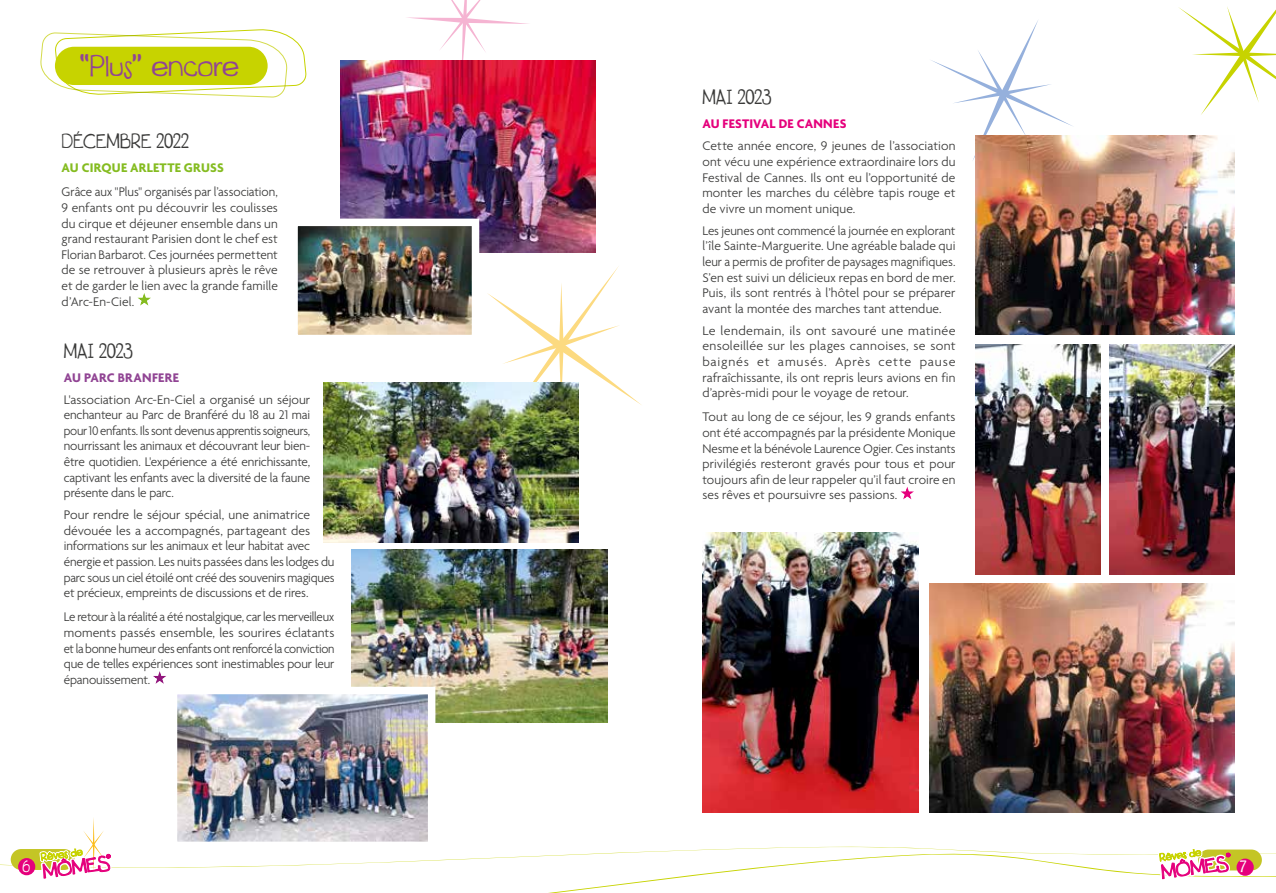
<style>
.page{position:relative;width:1276px;height:893px;background:#fff}
.page>*{position:absolute;margin:0;border:0;box-sizing:border-box;transform-origin:0 0}
.t1{font:30px "kitsu";letter-spacing:-.005em;color:#914594}
.t2{font:21px "kitsu";letter-spacing:.005em;color:#3a3a39;scale:.86 1}
.t3{font:16.5px "kitsu";color:#fff}
.t4{font:300 13.5px/15.6px "Agenda";letter-spacing:-.005em;color:#3a3a39;text-align:justify}
.t5{font:300 13.5px/15.6px "Agenda";letter-spacing:-.005em;color:#3a3a39;text-align:justify;scale:.96 1}
.t6{font:300 13.5px/15.6px "Agenda";letter-spacing:-.005em;color:#3a3a39;text-align:justify;scale:1.04 1}
.t7{font:700 13.5px "Agenda";letter-spacing:.01em;color:#85bc21}
.t8{font:700 13.5px "Agenda";letter-spacing:.01em;color:#e5007c}
.t9{font:700 13.5px "Agenda";letter-spacing:.02em;color:#914594}
</style>
<div class="page">
<svg style="left:1178px;top:7px;width:98px;height:108px"></svg>
<svg style="left:931px;top:20px;width:141px;height:142px"></svg>
<svg style="left:405px;top:0;width:125px;height:61px"></svg>
<svg style="left:40px;top:29px;width:266px;height:69px"></svg>
<svg style="left:486px;top:266px;width:155px;height:157px"></svg>
<svg style="left:137px;top:293px;width:14px;height:13px"></svg>
<svg style="left:900px;top:487px;width:14px;height:13px"></svg>
<svg style="left:153px;top:672px;width:13px;height:12px"></svg>
<svg style="left:0;top:818px;width:1276px;height:65px"></svg>
<img style="left:340px;top:61px;width:255px;height:191px">
<img style="left:323px;top:383px;width:255px;height:159px">
<img style="left:351px;top:550px;width:256px;height:172px">
<img style="left:976px;top:136px;width:258px;height:198px">
<img style="left:702px;top:533px;width:216px;height:279px">
<img style="left:1109px;top:344px;width:125px;height:230px">
<img style="left:975px;top:344px;width:125px;height:230px">
<img style="left:929px;top:583px;width:305px;height:229px">
<img style="left:299px;top:228px;width:171px;height:105px">
<div style="left:290px;top:219px;width:189px;height:123px;border:8px solid #fff"></div>
<img style="left:166px;top:683px;width:273px;height:170px">
<h1 class="t1" style="left:79px;top:50px;width:161px">“Plus” encore</h1>
<h2 class="t2" style="left:62px;top:130px;width:150px">DÉCEMBRE 2022</h2>
<p class="t7" style="left:62px;top:161px;width:164px">AU CIRQUE ARLETTE GRUSS</p>
<p class="t4" style="left:62px;top:185px;width:218px">Grâce aux "Plus" organisés par l’association, 9 enfants ont pu découvrir les coulisses du cirque et déjeuner ensemble dans un grand restaurant Parisien dont le chef est Florian Barbarot. Ces journées permettent de se retrouver à plusieurs après le rêve et de garder le lien avec la grande famille d’Arc-En-Ciel.</p>
<h2 class="t2" style="left:64px;top:340px;width:82px">MAI 2023</h2>
<p class="t9" style="left:64px;top:370px;width:117px">AU PARC BRANFERE</p>
<p class="t4" style="left:64px;top:392px;width:248px">L'association Arc-En-Ciel a organisé un séjour enchanteur au Parc de Branféré du 18 au 21 mai pour 10 enfants. Ils sont devenus apprentis soigneurs, nourrissant les animaux et découvrant leur bien&shy;être quotidien. L'expérience a été enrichissante, captivant les enfants avec la diversité de la faune présente dans le parc.</p>
<p class="t4" style="left:64px;top:508px;width:272px;text-align:left">Pour rendre le séjour spécial, une animatrice dévouée les a accompagnés, partageant des informations sur les animaux et leur habitat avec énergie et passion. Les nuits passées dans les lodges du parc sous un ciel étoilé ont créé des souvenirs magiques et précieux, empreints de discussions et de rires.</p>
<p class="t5" style="left:64px;top:610px;width:283px">Le retour à la réalité a été nostalgique, car les merveilleux moments passés ensemble, les sourires éclatants et la bonne humeur des enfants ont renforcé la conviction que de telles expériences sont inestimables pour leur épanouissement.</p>
<h2 class="t2" style="left:702px;top:86px;width:82px">MAI 2023</h2>
<p class="t8" style="left:702px;top:117px;width:145px">AU FESTIVAL DE CANNES</p>
<p class="t4" style="left:702px;top:139px;width:255px">Cette année encore, 9 jeunes de l’association ont vécu une expérience extraordinaire lors du Festival de Cannes. Ils ont eu l’opportunité de monter les marches du célèbre tapis rouge et de vivre un moment unique.</p>
<p class="t4" style="left:702px;top:224px;width:255px">Les jeunes ont commencé la journée en explorant l’île Sainte-Marguerite. Une agréable balade qui leur a permis de profiter de paysages magnifiques.<br>S’en est suivi un délicieux repas en bord de mer.<br>Puis, ils sont rentrés à l’hôtel pour se préparer avant la montée des marches tant attendue.</p>
<p class="t6" style="left:702px;top:324px;width:245px">Le lendemain, ils ont savouré une matinée ensoleillée sur les plages cannoises, se sont baignés et amusés. Après cette pause rafraîchissante, ils ont repris leurs avions en fin d’après-midi pour le voyage de retour.</p>
<p class="t4" style="left:702px;top:410px;width:255px">Tout au long de ce séjour, les 9 grands enfants ont été accompagnés par la présidente Monique Nesme et la bénévole Laurence Ogier. Ces instants privilégiés resteront gravés pour tous et pour toujours afin de leur rappeler qu’il faut croire en ses rêves et poursuivre ses passions.</p>
<p class="t3" style="left:23px;top:858px;width:9px">6</p>
<p class="t3" style="left:1239px;top:858px;width:8px">7</p>
</div>
